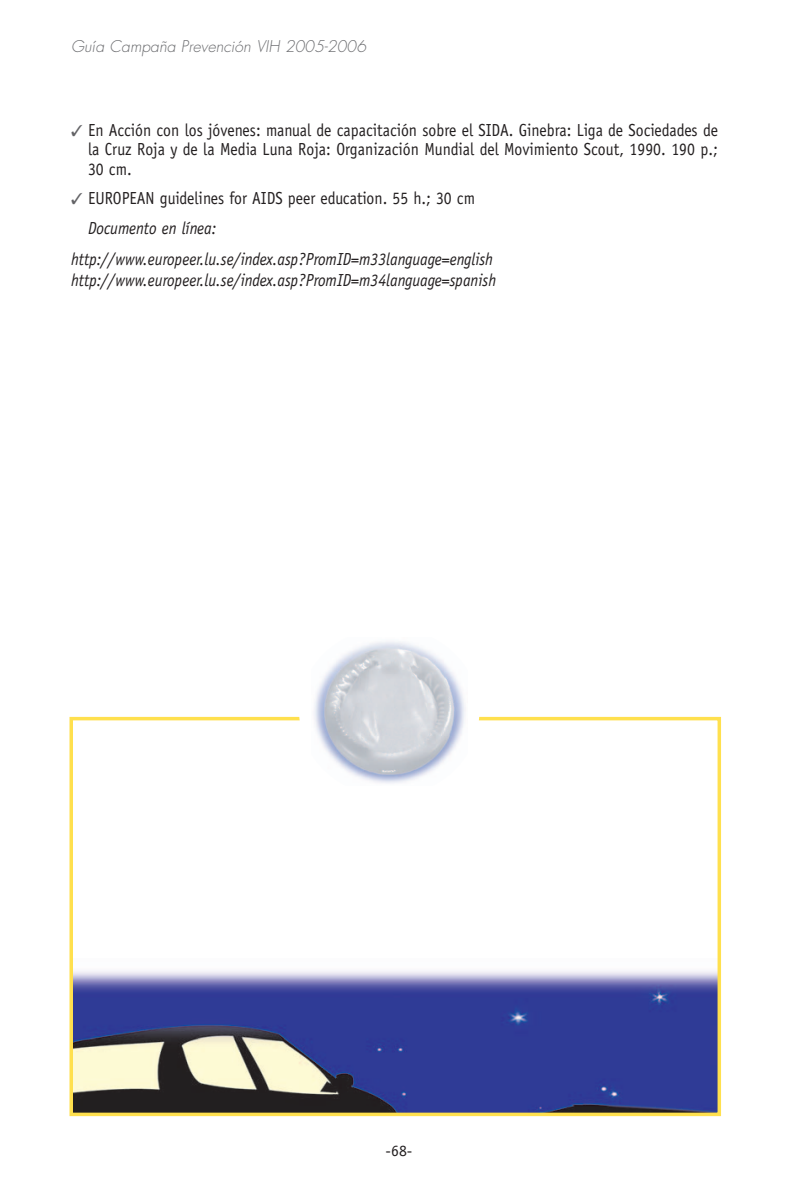
<style>
.page{position:relative;width:795px;height:1190px;background:#fff}
.page>*{position:absolute;margin:0;border:0;box-sizing:border-box;transform-origin:0 0}
.t1{font:17.5px/19.4px "Officina Sans LT";color:#231f20;text-align:justify;scale:.9 1}
.t2{font:italic 17.5px/31px "Officina Sans LT";color:#231f20;scale:.9 1}
.t3{font:italic 300 15.75px "Futura";color:#6c6d70}
.t4{font:15.75px "Officina Sans LT";color:#231f20}
.s1{color:#636366}
.s2{color:#fff}
</style>
<div class="page">
<img style="left:74px;top:971px;width:642px;height:140px">
<div style="left:69px;top:717px;width:652px;height:399px;border:4px solid #ffe04e"></div>
<div style="left:299px;top:627px;width:180px;height:169px;background:#fff;border-radius:50%"></div>
<img style="left:314px;top:641px;width:151px;height:142px">
<p class="t3" style="left:71px;top:39px;width:296px">Guía Campaña Prevención VIH 2005-2006</p>
<p class="t1" style="left:88px;top:122px;width:701px;text-indent:-17px"><span class="s1">✓</span> En Acción con los jóvenes: manual de capacitación sobre el SIDA. Ginebra: Liga de Sociedades de la Cruz Roja y de la Media Luna Roja: Organización Mundial del Movimiento Scout, 1990. 190 p.; 30 cm.</p>
<p class="t1" style="left:71px;top:190px;width:450px"><span class="s1">✓</span> EUROPEAN guidelines for AIDS peer education. 55 h.; 30 cm</p>
<p class="t2" style="left:71px;top:214px;width:470px"><span class="s2">✓</span>Documento en línea: http://www.europeer.lu.se/index.asp?PromID=m33language=english</p>
<p class="t2" style="left:71px;top:266px;width:474px">http://www.europeer.lu.se/index.asp?PromID=m34language=spanish</p>
<p class="t4" style="left:385px;top:1144px;width:28px">-68-</p>
</div>
